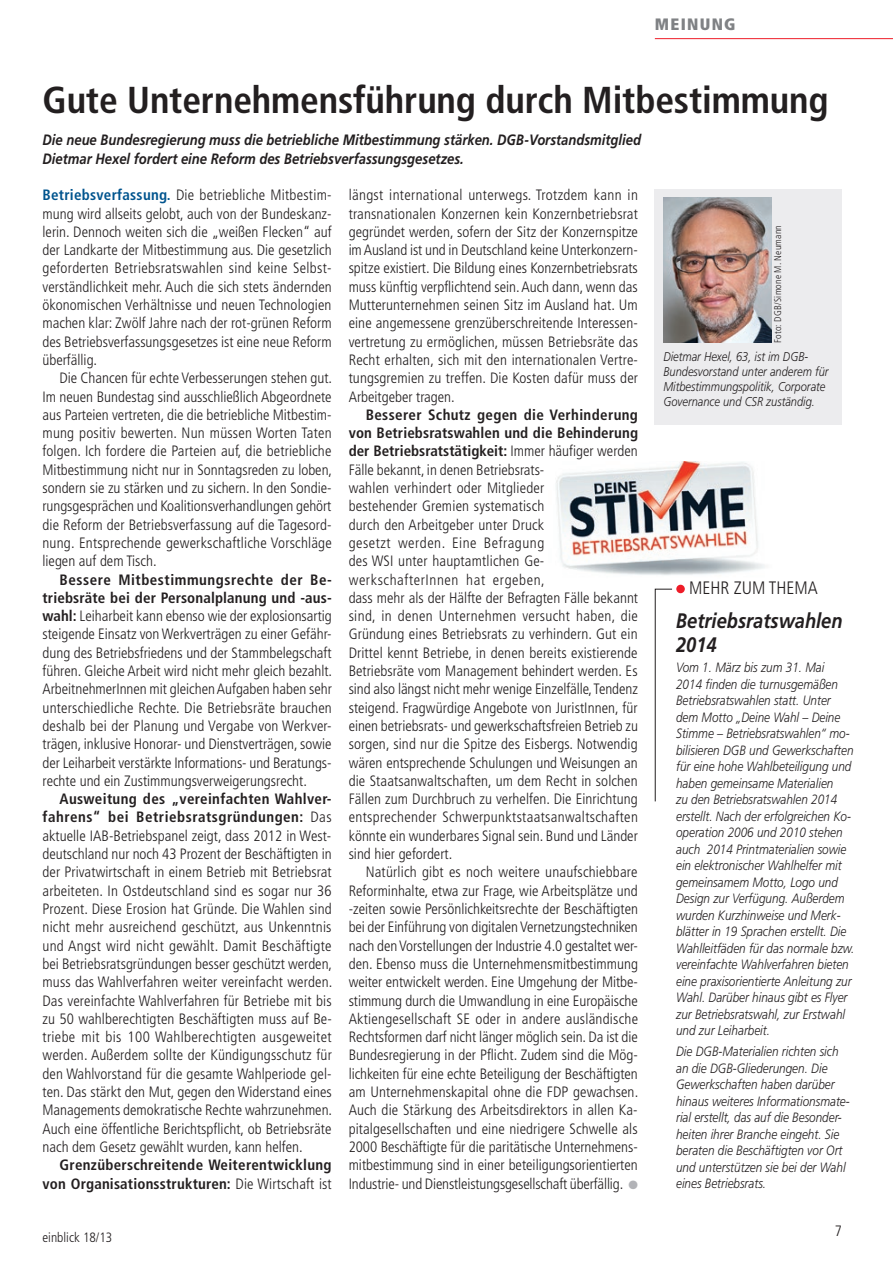
<style>
.page{position:relative;width:893px;height:1263px;background:#fff}
.page>*{position:absolute;margin:0;border:0;box-sizing:border-box;transform-origin:0 0}
.t1{font:700 condensed 37.5px "Frutiger";letter-spacing:-.005em;color:#231f20}
.t2{font:italic 700 21px/24px "Frutiger";color:#231f20;scale:.87 1}
.t3{font:300 condensed 18px "Frutiger";color:#231f20}
.t4{font:900 condensed 16.5px "Frutiger";letter-spacing:.08em;color:#808285}
.t5{font:300 condensed 15px/18.3px "Frutiger";letter-spacing:.005em;color:#231f20;text-align:justify}
.t6{font:italic 700 15px/18.3px "Frutiger";color:#231f20;scale:.87 1}
.t7{font:700 condensed 15px/18.3px "Frutiger";letter-spacing:.02em;color:#231f20;text-align:right}
.t8{font:italic 300 13.5px/16.5px "Frutiger";color:#231f20;scale:.87 1}
.t9{font:300 condensed 13.5px "Frutiger";color:#231f20}
.t10{font:italic 300 12.75px/15px "Frutiger";color:#231f20;scale:.87 1}
.t11{font:300 condensed 9.75px "Frutiger";letter-spacing:.015em;color:#231f20}
.s1{font-weight:700;color:#00548e}
.s2{font-weight:700}
.s3{font-weight:300}
.s4{color:#b2b3b7}
</style>
<div class="page">
<div style="left:655px;top:189px;width:187px;height:235px;background:#ececee"></div>
<hr style="left:655px;top:38px;width:238px;height:1px;background:#ee1c28">
<img style="left:556px;top:461px;width:209px;height:114px">
<img style="left:663px;top:198px;width:109px;height:144px">
<svg style="left:654px;top:588px;width:18px;height:214px"></svg>
<div style="left:676px;top:585px;width:9px;height:8px;background:#ee1c28;border-radius:50%"></div>
<p class="t4" style="left:655px;top:14px;width:82px">MEINUNG</p>
<h1 class="t1" style="left:43px;top:78px;width:787px">Gute Unternehmensführung durch Mitbestimmung</h1>
<p class="t6" style="left:43px;top:131px;width:689px">Die neue Bundesregierung muss die betriebliche Mitbestimmung stärken. DGB-Vorstandsmitglied<br>Dietmar Hexel fordert eine Reform des Betriebsverfassungsgesetzes.</p>
<p class="t5" style="left:43px;top:186px;width:291px"><span class="s1">Betriebsverfassung.</span> Die betriebliche Mitbestim&shy;mung wird allseits gelobt, auch von der Bundeskanz&shy;lerin. Dennoch weiten sich die „weißen Flecken“ auf der Landkarte der Mitbestimmung aus. Die gesetzlich geforderten Betriebsratswahlen sind keine Selbst&shy;verständlichkeit mehr. Auch die sich stets ändernden ökonomischen Verhältnisse und neuen Technologien machen klar: Zwölf Jahre nach der rot-grünen Reform des Betriebsverfassungsgesetzes ist eine neue Reform überfällig.</p>
<p class="t5" style="left:43px;top:369px;width:291px;text-indent:17px">Die Chancen für echte Verbesserungen stehen gut.<br>Im neuen Bundestag sind ausschließlich Abgeordnete aus Parteien vertreten, die die betriebliche Mitbestim&shy;mung positiv bewerten. Nun müssen Worten Taten folgen. Ich fordere die Parteien auf, die betriebliche Mitbestimmung nicht nur in Sonntagsreden zu loben, sondern sie zu stärken und zu sichern. In den Sondie&shy;rungsgesprächen und Koalitionsverhandlungen gehört die Reform der Betriebsverfassung auf die Tagesord&shy;nung. Entsprechende gewerkschaftliche Vorschläge liegen auf dem Tisch.</p>
<p class="t5" style="left:43px;top:570px;width:291px;text-indent:17px"><span class="s2">Bessere Mitbestimmungsrechte der Be&shy;triebsräte bei der Personalplanung und -aus&shy;wahl:</span> Leiharbeit kann ebenso wie der explosionsartig steigende Einsatz von Werkverträgen zu einer Gefähr&shy;dung des Betriebsfriedens und der Stammbelegschaft führen. Gleiche Arbeit wird nicht mehr gleich bezahlt.<br>ArbeitnehmerInnen mit gleichen Aufgaben haben sehr unterschiedliche Rechte. Die Betriebsräte brauchen deshalb bei der Planung und Vergabe von Werkver&shy;trägen, inklusive Honorar- und Dienstverträgen, sowie der Leiharbeit verstärkte Informations- und Beratungs&shy;rechte und ein Zustimmungsverweigerungsrecht.</p>
<p class="t5" style="left:43px;top:790px;width:291px;text-indent:17px"><span class="s2">Ausweitung des „vereinfachten Wahlver&shy;fahrens“ bei Betriebsratsgründungen:</span> Das aktuelle IAB-Betriebspanel zeigt, dass 2012 in West&shy;deutschland nur noch 43 Prozent der Beschäftigten in der Privatwirtschaft in einem Betrieb mit Betriebsrat arbeiteten. In Ostdeutschland sind es sogar nur 36<br>Prozent. Diese Erosion hat Gründe. Die Wahlen sind nicht mehr ausreichend geschützt, aus Unkenntnis und Angst wird nicht gewählt. Damit Beschäftigte bei Betriebsratsgründungen besser geschützt werden, muss das Wahlverfahren weiter vereinfacht werden.<br>Das vereinfachte Wahlverfahren für Betriebe mit bis zu 50 wahlberechtigten Beschäftigten muss auf Be&shy;triebe mit bis 100 Wahlberechtigten ausgeweitet werden. Außerdem sollte der Kündigungsschutz für den Wahlvorstand für die gesamte Wahlperiode gel&shy;ten. Das stärkt den Mut, gegen den Widerstand eines Managements demokratische Rechte wahrzunehmen.<br>Auch eine öffentliche Berichtspflicht, ob Betriebsräte nach dem Gesetz gewählt wurden, kann helfen.</p>
<p class="t7" style="left:43px;top:1156px;width:291px">Grenzüberschreitende Weiterentwicklung von Organisationsstrukturen: <span class="s3">Die Wirtschaft ist</span></p>
<p class="t9" style="left:43px;top:1229px;width:71px">einblick 18/13</p>
<p class="t5" style="left:349px;top:186px;width:291px">längst international unterwegs. Trotzdem kann in transnationalen Konzernen kein Konzernbetriebsrat gegründet werden, sofern der Sitz der Konzernspitze im Ausland ist und in Deutschland keine Unterkonzern&shy;spitze existiert. Die Bildung eines Konzernbetriebsrats muss künftig verpflichtend sein. Auch dann, wenn das Mutterunternehmen seinen Sitz im Ausland hat. Um eine angemessene grenzüberschreitende Interessen&shy;vertretung zu ermöglichen, müssen Betriebsräte das Recht erhalten, sich mit den internationalen Vertre&shy;tungsgremien zu treffen. Die Kosten dafür muss der Arbeitgeber tragen.</p>
<p class="t5" style="left:349px;top:406px;width:291px;text-align:left;text-indent:17px"><span class="s2">Besserer Schutz gegen die Verhinderung von Betriebsratswahlen und die Behinderung der Betriebsratstätigkeit:</span> Immer häufiger werden Fälle bekannt, in denen Betriebsrats-<br>wahlen verhindert oder Mitglieder<br>bestehender Gremien systematisch<br>durch den Arbeitgeber unter Druck<br>gesetzt werden. Eine Befragung<br>des WSI unter hauptamtlichen Ge&shy;werkschafterInnen hat ergeben,<br>dass mehr als der Hälfte der Befragten Fälle bekannt sind, in denen Unternehmen versucht haben, die Gründung eines Betriebsrats zu verhindern. Gut ein Drittel kennt Betriebe, in denen bereits existierende Betriebsräte vom Management behindert werden. Es sind also längst nicht mehr wenige Einzelfälle, Tendenz steigend. Fragwürdige Angebote von JuristInnen, für einen betriebsrats- und gewerkschaftsfreien Betrieb zu sorgen, sind nur die Spitze des Eisbergs. Notwendig wären entsprechende Schulungen und Weisungen an die Staatsanwaltschaften, um dem Recht in solchen Fällen zum Durchbruch zu verhelfen. Die Einrichtung entsprechender Schwerpunktstaatsanwaltschaften könnte ein wunderbares Signal sein. Bund und Länder sind hier gefordert.</p>
<p class="t5" style="left:349px;top:863px;width:291px;text-indent:17px">Natürlich gibt es noch weitere unaufschiebbare Reforminhalte, etwa zur Frage, wie Arbeitsplätze und -zeiten sowie Persönlichkeitsrechte der Beschäftigten bei der Einführung von digitalen Vernetzungstechniken nach den Vorstellungen der Industrie 4.0 gestaltet wer&shy;den. Ebenso muss die Unternehmensmitbestimmung weiter entwickelt werden. Eine Umgehung der Mitbe&shy;stimmung durch die Umwandlung in eine Europäische Aktiengesellschaft SE oder in andere ausländische Rechtsformen darf nicht länger möglich sein. Da ist die Bundesregierung in der Pflicht. Zudem sind die Mög&shy;lichkeiten für eine echte Beteiligung der Beschäftigten am Unternehmenskapital ohne die FDP gewachsen.<br>Auch die Stärkung des Arbeitsdirektors in allen Ka&shy;pitalgesellschaften und eine niedrigere Schwelle als 2000 Beschäftigte für die paritätische Unternehmens&shy;mitbestimmung sind in einer beteiligungsorientierten Industrie- und Dienstleistungsgesellschaft überfällig. <span class="s4">●</span></p>
<p class="t11" style="left:772px;top:343px;width:120px;rotate:-90deg">Foto: DGB/Simone M. Neumann</p>
<p class="t10" style="left:663px;top:349px;width:191px">Dietmar Hexel, 63, ist im DGB-<br>Bundesvorstand unter anderem für<br>Mitbestimmungspolitik, Corporate<br>Governance und CSR zuständig.</p>
<p class="t3" style="left:689px;top:577px;width:130px">MEHR ZUM THEMA</p>
<h2 class="t2" style="left:676px;top:608px;width:193px">Betriebsratswahlen<br>2014</h2>
<p class="t8" style="left:676px;top:659px;width:207px">Vom 1. März bis zum 31. Mai<br>2014 finden die turnusgemäßen<br>Betriebsratswahlen statt. Unter dem Motto „Deine Wahl – Deine<br>Stimme – Betriebsratswahlen“ mo&shy;bilisieren DGB und Gewerkschaften für eine hohe Wahlbeteiligung und haben gemeinsame Materialien<br>zu den Betriebsratswahlen 2014 erstellt. Nach der erfolgreichen Ko&shy;operation 2006 und 2010 stehen auch 2014 Printmaterialien sowie ein elektronischer Wahlhelfer mit gemeinsamem Motto, Logo und<br>Design zur Verfügung. Außerdem wurden Kurzhinweise und Merk&shy;blätter in 19 Sprachen erstellt. Die<br>Wahlleitfäden für das normale bzw. vereinfachte Wahlverfahren bieten eine praxisorientierte Anleitung zur<br>Wahl. Darüber hinaus gibt es Flyer zur Betriebsratswahl, zur Erstwahl und zur Leiharbeit.</p>
<p class="t8" style="left:676px;top:1043px;width:201px">Die DGB-Materialien richten sich an die DGB-Gliederungen. Die<br>Gewerkschaften haben darüber hinaus weiteres Informationsmate&shy;rial erstellt, das auf die Besonder&shy;heiten ihrer Branche eingeht. Sie beraten die Beschäftigten vor Ort und unterstützen sie bei der Wahl eines Betriebsrats.</p>
<p class="t5" style="left:835px;top:1222px;width:9px">7</p>
</div>
